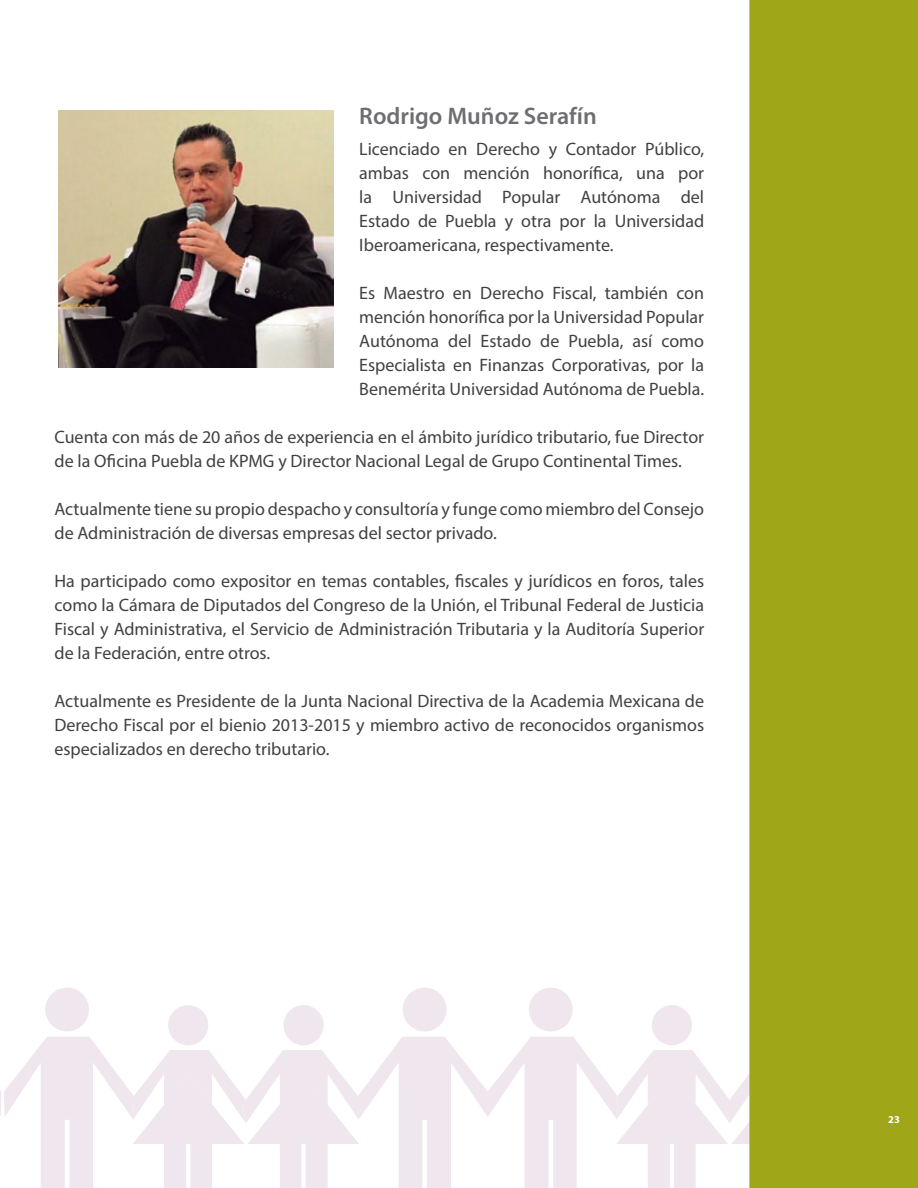
<style>
.page{position:relative;width:918px;height:1188px;background:#fff}
.page>*{position:absolute;margin:0;border:0;box-sizing:border-box;transform-origin:0 0}
.t1{font:600 24px "Myriad Pro";color:#6d6e71}
.t2{font:18px/24px "Myriad Pro";color:#414042;text-align:justify}
.t3{font:700 10.5px "Myriad Pro";color:#fff}
</style>
<div class="page">
<div style="left:749px;top:0;width:169px;height:988px;background:#9fa617"></div>
<svg style="left:0;top:988px;width:918px;height:200px"></svg>
<img style="left:58px;top:111px;width:276px;height:256px">
<h1 class="t1" style="left:359px;top:101px;width:239px">Rodrigo Muñoz Serafín</h1>
<p class="t2" style="left:359px;top:137px;width:346px">Licenciado en Derecho y Contador Público, ambas con mención honorífica, una por la Universidad Popular Autónoma del Estado de Puebla y otra por la Universidad Iberoamericana, respectivamente.</p>
<p class="t2" style="left:359px;top:281px;width:346px">Es Maestro en Derecho Fiscal, también con mención honorífica por la Universidad Popular Autónoma del Estado de Puebla, así como Especialista en Finanzas Corporativas, por la Benemérita Universidad Autónoma de Puebla.</p>
<p class="t2" style="left:55px;top:425px;width:651px">Cuenta con más de 20 años de experiencia en el ámbito jurídico tributario, fue Director de la Oficina Puebla de KPMG y Director Nacional Legal de Grupo Continental Times.</p>
<p class="t2" style="left:55px;top:497px;width:651px">Actualmente tiene su propio despacho y consultoría y funge como miembro del Consejo de Administración de diversas empresas del sector privado.</p>
<p class="t2" style="left:55px;top:569px;width:651px">Ha participado como expositor en temas contables, fiscales y jurídicos en foros, tales como la Cámara de Diputados del Congreso de la Unión, el Tribunal Federal de Justicia Fiscal y Administrativa, el Servicio de Administración Tributaria y la Auditoría Superior de la Federación, entre otros.</p>
<p class="t2" style="left:55px;top:689px;width:651px">Actualmente es Presidente de la Junta Nacional Directiva de la Academia Mexicana de Derecho Fiscal por el bienio 2013-2015 y miembro activo de reconocidos organismos especializados en derecho tributario.</p>
<p class="t3" style="left:888px;top:1113px;width:13px">23</p>
</div>
